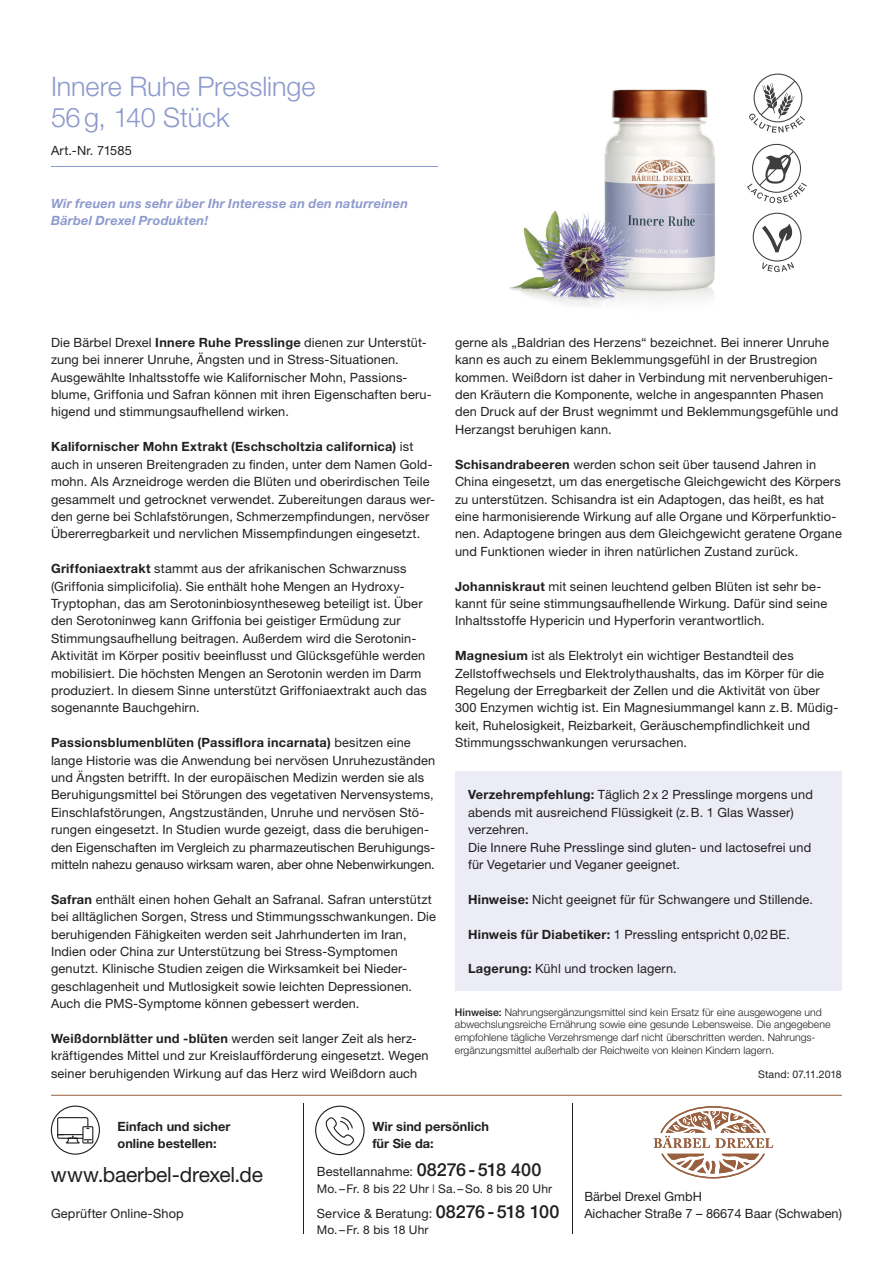
<style>
.page{position:relative;width:893px;height:1263px;background:#fff}
.page>*{position:absolute;margin:0;border:0;box-sizing:border-box;transform-origin:0 0}
.t1{font:300 27px/31px "Helvetica Neue LT Pro";letter-spacing:-.005em;color:#8d9acd}
.t2{font:21px "Helvetica Neue LT Pro";letter-spacing:-.015em;color:#231f20}
.t3{font:12.75px/17.4px "Helvetica Neue LT Pro";letter-spacing:.01em;color:#231f20}
.t4{font:italic 700 12.75px/17.4px "Helvetica Neue LT Pro";letter-spacing:.015em;color:#8d9acd}
.t5{font:700 12.75px/17.4px "Helvetica Neue LT Pro";color:#231f20}
.t6{font:12px "Helvetica Neue LT Pro";letter-spacing:.015em;color:#231f20}
.t7{font:300 10.5px/12.6px "Helvetica Neue LT Pro";color:#231f20}
.t8{font:10.5px "Helvetica Neue LT Pro";letter-spacing:.005em;color:#231f20}
.s1{font-weight:700}
.s2{font-weight:500}
.s3{font-weight:500;font-size:18px}
.s4{font-weight:300}
</style>
<div class="page">
<hr style="left:51px;top:1095px;width:791px;height:1px;background:#996040">
<hr style="left:51px;top:166px;width:387px;height:1px;background:#8d9acd">
<div style="left:315px;top:1106px;width:50px;height:49px;border:1px solid #231f20;border-radius:50%"></div>
<svg style="left:325px;top:1117px;width:29px;height:29px"></svg>
<div style="left:51px;top:1105px;width:49px;height:50px;border:1px solid #231f20;border-radius:50%"></div>
<svg style="left:57px;top:1117px;width:37px;height:27px"></svg>
<hr style="left:303px;top:1103px;width:1px;height:131px;background:#231f20">
<hr style="left:572px;top:1103px;width:1px;height:131px;background:#231f20">
<svg style="left:654px;top:1106px;width:119px;height:72px"></svg>
<div style="left:455px;top:771px;width:387px;height:220px;background:#ebecf6"></div>
<img style="left:604px;top:89px;width:111px;height:125px">
<img style="left:662px;top:214px;width:53px;height:87px">
<img style="left:510px;top:200px;width:152px;height:106px">
<svg style="left:753px;top:213px;width:48px;height:59px"></svg>
<svg style="left:749px;top:74px;width:56px;height:59px"></svg>
<svg style="left:747px;top:144px;width:60px;height:59px"></svg>
<h1 class="t1" style="left:51px;top:70px;width:266px">Innere Ruhe Presslinge<br>56 g, 140 Stück</h1>
<p class="t3" style="left:51px;top:142px;width:82px">Art.-Nr. 71585</p>
<p class="t4" style="left:51px;top:194px;width:358px">Wir freuen uns sehr über Ihr Interesse an den naturreinen<br>Bärbel Drexel Produkten!</p>
<p class="t3" style="left:51px;top:333px;width:382px">Die Bärbel Drexel <span class="s1">Innere Ruhe Presslinge</span> dienen zur Unterstüt&shy;zung bei innerer Unruhe, Ängsten und in Stress-Situationen.<br>Ausgewählte Inhaltsstoffe wie Kalifornischer Mohn, Passions&shy;blume, Griffonia und Safran können mit ihren Eigenschaften beru&shy;higend und stimmungsaufhellend wirken.</p>
<p class="t3" style="left:51px;top:438px;width:386px"><span class="s1">Kalifornischer Mohn Extrakt (Eschscholtzia californica)</span> ist auch in unseren Breitengraden zu finden, unter dem Namen Gold&shy;mohn. Als Arzneidroge werden die Blüten und oberirdischen Teile gesammelt und getrocknet verwendet. Zubereitungen daraus wer&shy;den gerne bei Schlafstörungen, Schmerzempfindungen, nervöser Übererregbarkeit und nervlichen Missempfindungen eingesetzt.</p>
<p class="t3" style="left:51px;top:560px;width:377px"><span class="s1">Griffoniaextrakt</span> stammt aus der afrikanischen Schwarznuss (Griffonia simplicifolia). Sie enthält hohe Mengen an Hydroxy-Tryptophan, das am Serotoninbiosyntheseweg beteiligt ist. Über den Serotoninweg kann Griffonia bei geistiger Ermüdung zur Stimmungsaufhellung beitragen. Außerdem wird die Serotonin-Aktivität im Körper positiv beeinflusst und Glücksgefühle werden mobilisiert. Die höchsten Mengen an Serotonin werden im Darm produziert. In diesem Sinne unterstützt Griffoniaextrakt auch das sogenannte Bauchgehirn.</p>
<p class="t3" style="left:51px;top:734px;width:386px"><span class="s1">Passionsblumenblüten (Passiflora incarnata)</span> besitzen eine lange Historie was die Anwendung bei nervösen Unruhezuständen und Ängsten betrifft. In der europäischen Medizin werden sie als Beruhigungsmittel bei Störungen des vegetativen Nervensystems, Einschlafstörungen, Angstzuständen, Unruhe und nervösen Stö&shy;rungen eingesetzt. In Studien wurde gezeigt, dass die beruhigen&shy;den Eigenschaften im Vergleich zu pharmazeutischen Beruhigungs&shy;mitteln nahezu genauso wirksam waren, aber ohne Nebenwirkungen.</p>
<p class="t3" style="left:51px;top:890px;width:387px"><span class="s1">Safran</span> enthält einen hohen Gehalt an Safranal. Safran unterstützt bei alltäglichen Sorgen, Stress und Stimmungsschwankungen. Die beruhigenden Fähigkeiten werden seit Jahrhunderten im Iran, Indien oder China zur Unterstützung bei Stress-Symptomen genutzt. Klinische Studien zeigen die Wirksamkeit bei Nieder&shy;geschlagenheit und Mutlosigkeit sowie leichten Depressionen.<br>Auch die PMS-Symptome können gebessert werden.</p>
<p class="t3" style="left:51px;top:1029px;width:379px"><span class="s1">Weißdornblätter und -blüten</span> werden seit langer Zeit als herz&shy;kräftigendes Mittel und zur Kreislaufförderung eingesetzt. Wegen seiner beruhigenden Wirkung auf das Herz wird Weißdorn auch</p>
<p class="t3" style="left:455px;top:333px;width:385px">gerne als „Baldrian des Herzens“ bezeichnet. Bei innerer Unruhe kann es auch zu einem Beklemmungsgefühl in der Brustregion kommen. Weißdorn ist daher in Verbindung mit nervenberuhigen&shy;den Kräutern die Komponente, welche in angespannten Phasen den Druck auf der Brust wegnimmt und Beklemmungsgefühle und Herzangst beruhigen kann.</p>
<p class="t3" style="left:455px;top:455px;width:388px"><span class="s1">Schisandrabeeren</span> werden schon seit über tausend Jahren in China eingesetzt, um das energetische Gleichgewicht des Körpers zu unterstützen. Schisandra ist ein Adaptogen, das heißt, es hat eine harmonisierende Wirkung auf alle Organe und Körperfunktio&shy;nen. Adaptogene bringen aus dem Gleichgewicht geratene Organe und Funktionen wieder in ihren natürlichen Zustand zurück.</p>
<p class="t3" style="left:455px;top:577px;width:374px"><span class="s1">Johanniskraut</span> mit seinen leuchtend gelben Blüten ist sehr be&shy;kannt für seine stimmungsaufhellende Wirkung. Dafür sind seine<br>Inhaltsstoffe Hypericin und Hyperforin verantwortlich.</p>
<p class="t3" style="left:455px;top:647px;width:385px"><span class="s1">Magnesium</span> ist als Elektrolyt ein wichtiger Bestandteil des Zellstoffwechsels und Elektrolythaushalts, das im Körper für die Regelung der Erregbarkeit der Zellen und die Aktivität von über 300 Enzymen wichtig ist. Ein Magnesiummangel kann z. B. Müdig&shy;keit, Ruhelosigkeit, Reizbarkeit, Geräuschempfindlichkeit und Stimmungsschwankungen verursachen.</p>
<p class="t3" style="left:468px;top:786px;width:346px"><span class="s1">Verzehrempfehlung:</span> Täglich 2 x 2 Presslinge morgens und abends mit ausreichend Flüssigkeit (z. B. 1 Glas Wasser) verzehren.<br>Die Innere Ruhe Presslinge sind gluten- und lactosefrei und für Vegetarier und Veganer geeignet.</p>
<p class="t3" style="left:468px;top:890px;width:346px"><span class="s1">Hinweise:</span> Nicht geeignet für für Schwangere und Stillende.</p>
<p class="t3" style="left:468px;top:925px;width:323px"><span class="s1">Hinweis für Diabetiker:</span> 1 Pressling entspricht 0,02 BE.</p>
<p class="t3" style="left:468px;top:960px;width:210px"><span class="s1">Lagerung:</span> Kühl und trocken lagern.</p>
<p class="t7" style="left:455px;top:1005px;width:377px"><span class="s2">Hinweise:</span> Nahrungsergänzungsmittel sind kein Ersatz für eine ausgewogene und abwechslungsreiche Ernährung sowie eine gesunde Lebensweise. Die angegebene empfohlene tägliche Verzehrsmenge darf nicht überschritten werden. Nahrungs&shy;ergänzungsmittel außerhalb der Reichweite von kleinen Kindern lagern.</p>
<p class="t8" style="left:758px;top:1067px;width:85px">Stand: 07.11.2018</p>
<p class="t5" style="left:118px;top:1117px;width:114px">Einfach und sicher online bestellen:</p>
<p class="t5" style="left:372px;top:1117px;width:118px">Wir sind persönlich für Sie da:</p>
<h2 class="t2" style="left:51px;top:1161px;width:214px">www.baerbel-drexel.de</h2>
<p class="t3" style="left:51px;top:1204px;width:134px">Geprüfter Online-Shop</p>
<p class="t3" style="left:317px;top:1163px;width:226px">Bestellannahme: <span class="s3">08276 - 518 400</span></p>
<p class="t6" style="left:317px;top:1181px;width:237px">Mo. – Fr. 8 bis 22 Uhr <span class="s4">l</span> Sa. – So. 8 bis 20 Uhr</p>
<p class="t3" style="left:317px;top:1204px;width:244px">Service &amp; Beratung: <span class="s3">08276 - 518 100</span></p>
<p class="t6" style="left:317px;top:1222px;width:113px">Mo. – Fr. 8 bis 18 Uhr</p>
<p class="t3" style="left:584px;top:1187px;width:259px">Bärbel Drexel GmbH<br>Aichacher Straße 7 – 86674 Baar (Schwaben)</p>
</div>
